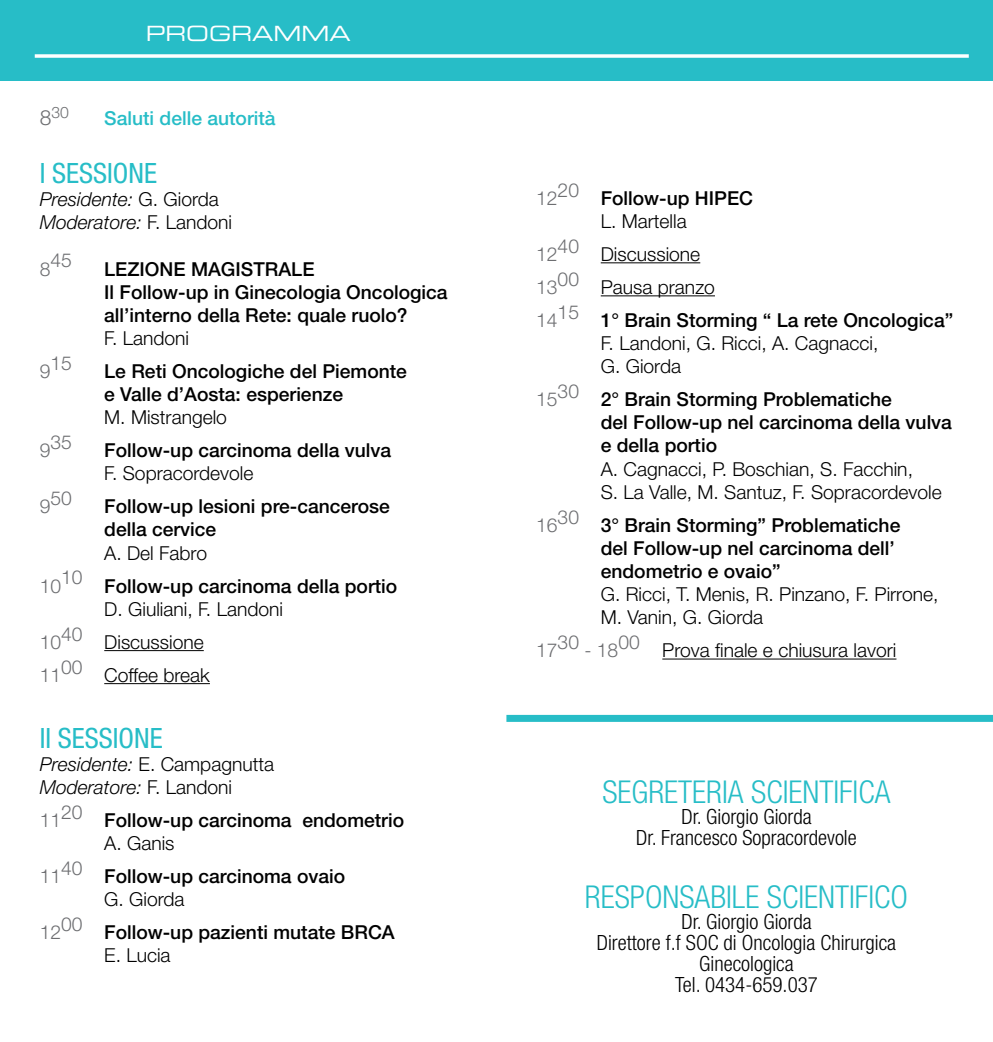
<style>
.page{position:relative;width:993px;height:1042px;background:#fff}
.page>*{position:absolute;margin:0;border:0;box-sizing:border-box;transform-origin:0 0}
.t1{font:300 condensed 31.5px "Helvetica Neue LT Std";color:#27bdc7}
.t2{font:condensed 28px "Helvetica Neue LT Std";color:#27bdc7}
.t3{font:300 condensed 21px/21px "Helvetica Neue LT Std";color:#000;text-align:center}
.t4{font:21px "Eurostile LT Std Ex 2";color:#fff}
.t5{font:500 19.25px/23.1px "Helvetica Neue LT Std";color:#000}
.t6{font:300 19.25px/23.1px "Helvetica Neue LT Std";color:#000}
.t7{font:italic 300 19.25px/23.1px "Helvetica Neue LT Std";color:#000}
.t8{font:500 19.25px "Helvetica Neue LT Std";color:#27bdc7}
.t9{font:300 19.25px "Helvetica Neue LT Std";color:#6d6e71}
.t10{font:300 15.75px "Helvetica Neue LT Std";color:#6d6e71}
.s1{font-size:21px}
.s2{font-style:normal}
.s3{font-weight:300}
.s4{font-weight:300;color:#6d6e71}
.s5{color:#6d6e71}
</style>
<div class="page">
<div style="left:0;top:0;width:992px;height:81px;background:#27bdc7"></div>
<svg style="left:35px;top:54px;width:933px;height:4px"></svg>
<hr style="left:104px;top:650px;width:100px;height:1px;background:#000">
<hr style="left:104px;top:683px;width:106px;height:1px;background:#000">
<hr style="left:600px;top:262px;width:100px;height:1px;background:#000">
<hr style="left:600px;top:295px;width:114px;height:1px;background:#000">
<hr style="left:662px;top:658px;width:234px;height:1px;background:#000">
<div style="left:506px;top:715px;width:486px;height:7px;background:#27bdc7"></div>
<p class="t4" style="left:146px;top:19px;width:206px">PROGRAMMA</p>
<p class="t10" style="left:40px;top:102px;width:31px"><span class="s1">8</span>30</p>
<p class="t8" style="left:104px;top:106px;width:173px">Saluti delle autorità</p>
<h2 class="t2" style="left:40px;top:157px;width:119px">I SESSIONE</h2>
<p class="t7" style="left:40px;top:188px;width:194px">Presidente: <span class="s2">G. Giorda<br></span>Moderatore: <span class="s2">F. Landoni</span></p>
<p class="t9" style="left:40px;top:249px;width:34px">845</p>
<p class="t5" style="left:104px;top:257px;width:345px">LEZIONE MAGISTRALE<br>Il Follow-up in Ginecologia Oncologica all’interno della Rete: quale ruolo?</p>
<p class="t6" style="left:104px;top:326px;width:86px">F. Landoni</p>
<p class="t9" style="left:40px;top:351px;width:34px">915</p>
<p class="t5" style="left:104px;top:359px;width:304px">Le Reti Oncologiche del Piemonte e Valle d’Aosta: esperienze</p>
<p class="t6" style="left:104px;top:405px;width:124px">M. Mistrangelo</p>
<p class="t9" style="left:40px;top:430px;width:34px">935</p>
<p class="t5" style="left:104px;top:438px;width:288px">Follow-up carcinoma della vulva</p>
<p class="t6" style="left:104px;top:461px;width:151px">F. Sopracordevole</p>
<p class="t9" style="left:40px;top:486px;width:34px">950</p>
<p class="t5" style="left:104px;top:495px;width:287px">Follow-up lesioni pre-cancerose della cervice</p>
<p class="t5" style="left:40px;top:536px;width:359px;line-height:33.1px;text-indent:64px"><span class="s3">A. Del Fabro<br></span><span class="s4">10</span><sup>10</sup> Follow-up carcinoma della portio</p>
<p class="t6" style="left:40px;top:592px;width:245px;line-height:33.1px;text-indent:64px">D. Giuliani, F. Landoni<br><span class="s5">10</span><sup>40</sup> Discussione<br><span class="s5">11</span><sup>00</sup> Coffee break</p>
<h2 class="t2" style="left:40px;top:721px;width:124px">II SESSIONE</h2>
<p class="t7" style="left:40px;top:752px;width:236px">Presidente: <span class="s2">E. Campagnutta<br></span>Moderatore: <span class="s2">F. Landoni</span></p>
<p class="t5" style="left:104px;top:808px;width:301px;text-indent:-64px"><span class="s4">11</span><sup>20</sup> Follow-up carcinoma endometrio<br><span class="s3">A. Ganis</span></p>
<p class="t5" style="left:104px;top:864px;width:242px;text-indent:-64px"><span class="s4">11</span><sup>40</sup> Follow-up carcinoma ovaio<br><span class="s3">G. Giorda</span></p>
<p class="t5" style="left:104px;top:920px;width:292px;text-indent:-64px"><span class="s4">12</span><sup>00</sup> Follow-up pazienti mutate BRCA<br><span class="s3">E. Lucia</span></p>
<p class="t5" style="left:536px;top:186px;width:218px;text-align:center"><span class="s4">12</span><sup>20</sup> Follow-up HIPEC<br><span class="s3">L. Martella</span></p>
<p class="t5" style="left:536px;top:237px;width:418px;line-height:33.1px"><span class="s4">12</span><sup>40</sup> <span class="s3">Discussione<br></span><span class="s4">13</span><sup>00</sup> <span class="s3">Pausa pranzo<br></span><span class="s4">14</span><sup>15</sup> 1° Brain Storming “ La rete Oncologica”</p>
<p class="t6" style="left:600px;top:331px;width:279px">F. Landoni, G. Ricci, A. Cagnacci,<br>G. Giorda</p>
<p class="t5" style="left:600px;top:387px;width:352px;text-indent:-64px"><span class="s4">15</span><sup>30</sup> 2° Brain Storming Problematiche<br>del Follow-up nel carcinoma della vulva e della portio</p>
<p class="t6" style="left:600px;top:457px;width:342px">A. Cagnacci, P. Boschian, S. Facchin,<br>S. La Valle, M. Santuz, F. Sopracordevole</p>
<p class="t5" style="left:600px;top:513px;width:301px;text-indent:-64px"><span class="s4">16</span><sup>30</sup> 3° Brain Storming” Problematiche del Follow-up nel carcinoma dell’ endometrio e ovaio”</p>
<p class="t6" style="left:600px;top:582px;width:339px">G. Ricci, T. Menis, R. Pinzano, F. Pirrone,<br>M. Vanin, G. Giorda</p>
<p class="t6" style="left:536px;top:638px;width:361px"><span class="s5">17</span><sup>30</sup> <span class="s5">- 18</span><sup>00</sup> Prova finale e chiusura lavori</p>
<h1 class="t1" style="left:602px;top:773px;width:289px">SEGRETERIA SCIENTIFICA</h1>
<p class="t3" style="left:636px;top:805px;width:222px">Dr. Giorgio Giorda<br>Dr. Francesco Sopracordevole</p>
<h1 class="t1" style="left:584px;top:878px;width:321px">RESPONSABILE SCIENTIFICO</h1>
<p class="t3" style="left:596px;top:911px;width:301px">Dr. Giorgio Giorda<br>Direttore f.f SOC di Oncologia Chirurgica<br>Ginecologica<br>Tel. 0434-659.037</p>
</div>
